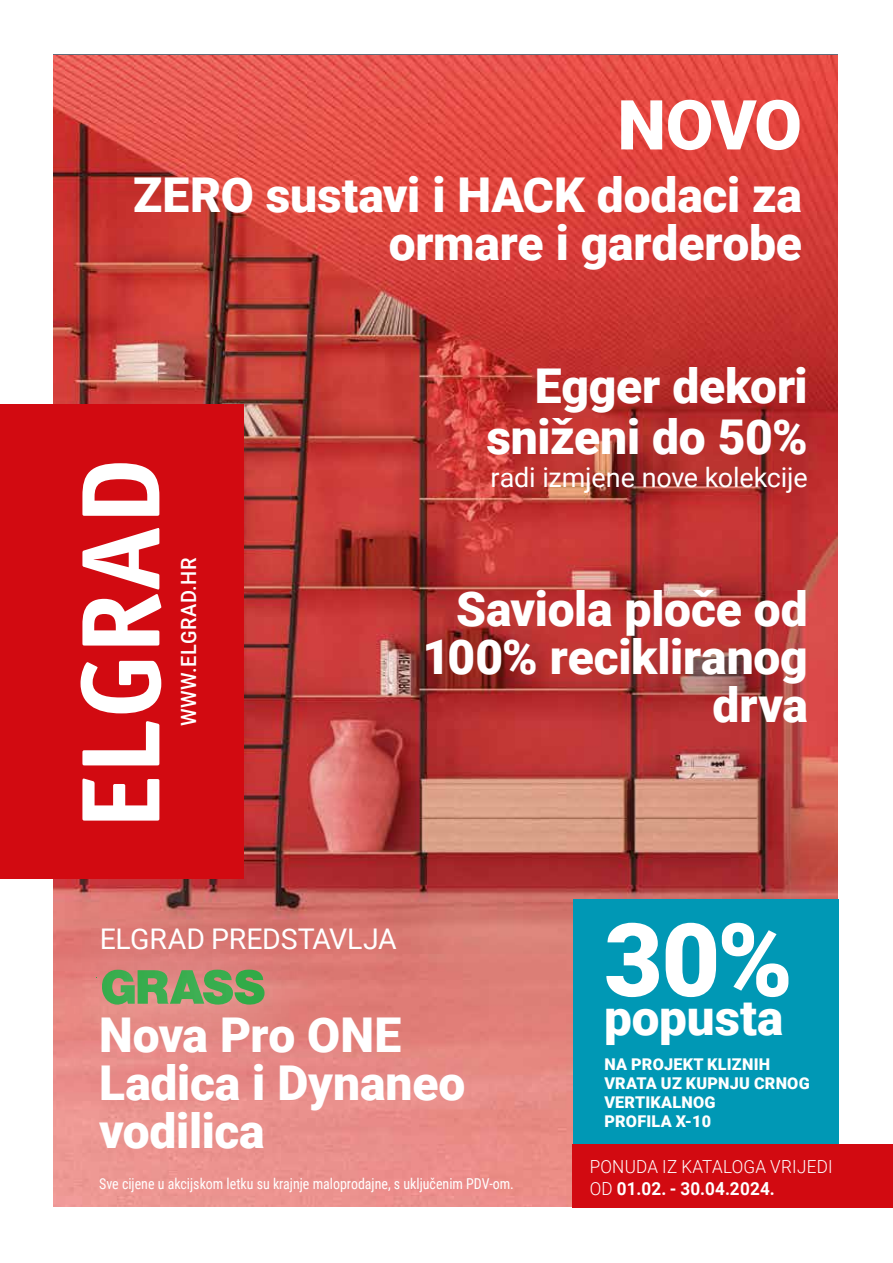
<style>
.page{position:relative;width:893px;height:1263px;background:#fff}
.page>*{position:absolute;margin:0;border:0;box-sizing:border-box;transform-origin:0 0}
.t1{font:900 101.7px "Roboto";color:#fff}
.t2{font:900 69px "Roboto";color:#fff}
.t3{font:900 49.35px "Roboto";color:#fff}
.t4{font:900 48px/48px "Roboto";letter-spacing:-.005em;color:#fff;text-align:right}
.t5{font:28.5px "Roboto";letter-spacing:-.005em;color:#fff}
.t6{font:27px "Roboto";letter-spacing:-.005em;color:#fff}
.t7{font:500 21px "Roboto";letter-spacing:.035em;color:#fff;scale:.95 1}
.t8{font:300 18px/21.6px "Roboto";letter-spacing:.015em;color:#fff;scale:.95 1}
.t9{font:900 16.2px/18.9px "Roboto";letter-spacing:.015em;color:#fff}
.t10{font:15px "Roboto Condensed";color:#fff;scale:.93 1}
.s1{font-weight:700}
</style>
<div class="page">
<img style="left:53px;top:55px;width:785px;height:1151px">
<div style="left:0;top:404px;width:243px;height:475px;background:#d20a11"></div>
<svg style="left:82px;top:778px;width:77px;height:43px"></svg>
<svg style="left:82px;top:721px;width:77px;height:44px"></svg>
<svg style="left:81px;top:661px;width:80px;height:52px"></svg>
<svg style="left:82px;top:528px;width:79px;height:117px"></svg>
<svg style="left:82px;top:463px;width:77px;height:53px"></svg>
<div style="left:573px;top:1144px;width:320px;height:64px;background:#d20a11"></div>
<div style="left:573px;top:899px;width:265px;height:245px;background:#0098b5"></div>
<div style="left:28px;top:896px;width:181px;height:183px;background:#fff;opacity:.75"></div>
<div style="left:61px;top:895px;width:181px;height:182px;background:#fff;opacity:.75"></div>
<div style="left:99px;top:899px;width:176px;height:179px;background:#fff;opacity:.75"></div>
<div style="left:130px;top:896px;width:177px;height:182px;background:#fff;opacity:.75"></div>
<div style="left:162px;top:896px;width:176px;height:182px;background:#fff;opacity:.75"></div>
<svg style="left:99px;top:968px;width:166px;height:37px;background:#7c9e63"></svg>
<h2 class="t2" style="left:617px;top:77px;width:186px">NOVO</h2>
<p class="t4" style="left:133px;top:170px;width:670px">ZERO sustavi i HACK dodaci za ormare i garderobe</p>
<p class="t7" style="left:174px;top:726px;width:179px;rotate:-90deg">WWW.ELGRAD.HR</p>
<p class="t4" style="left:486px;top:359px;width:323px;line-height:51px">Egger dekori sniženi do 50%</p>
<p class="t6" style="left:491px;top:459px;width:319px">radi izmjene nove kolekcije</p>
<p class="t4" style="left:422px;top:583px;width:387px">Saviola ploče od<br>100% recikliranog drva</p>
<p class="t5" style="left:100px;top:919px;width:299px">ELGRAD PREDSTAVLJA</p>
<p class="t4" style="left:99px;top:1009px;width:368px;text-align:left">Nova Pro ONE<br>Ladica i Dynaneo vodilica</p>
<p class="t10" style="left:99px;top:1173px;width:447px">Sve cijene u akcijskom letku su krajnje maloprodajne, s uključenim PDV-om.</p>
<h1 class="t1" style="left:604px;top:889px;width:190px">30%</h1>
<p class="t3" style="left:604px;top:983px;width:181px">popusta</p>
<p class="t9" style="left:604px;top:1054px;width:207px">NA PROJEKT KLIZNIH<br>VRATA UZ KUPNJU CRNOG<br>VERTIKALNOG<br>PROFILA X-10</p>
<p class="t8" style="left:590px;top:1155px;width:257px">PONUDA IZ KATALOGA VRIJEDI<br>OD <span class="s1">01.02. - 30.04.2024.</span></p>
</div>
